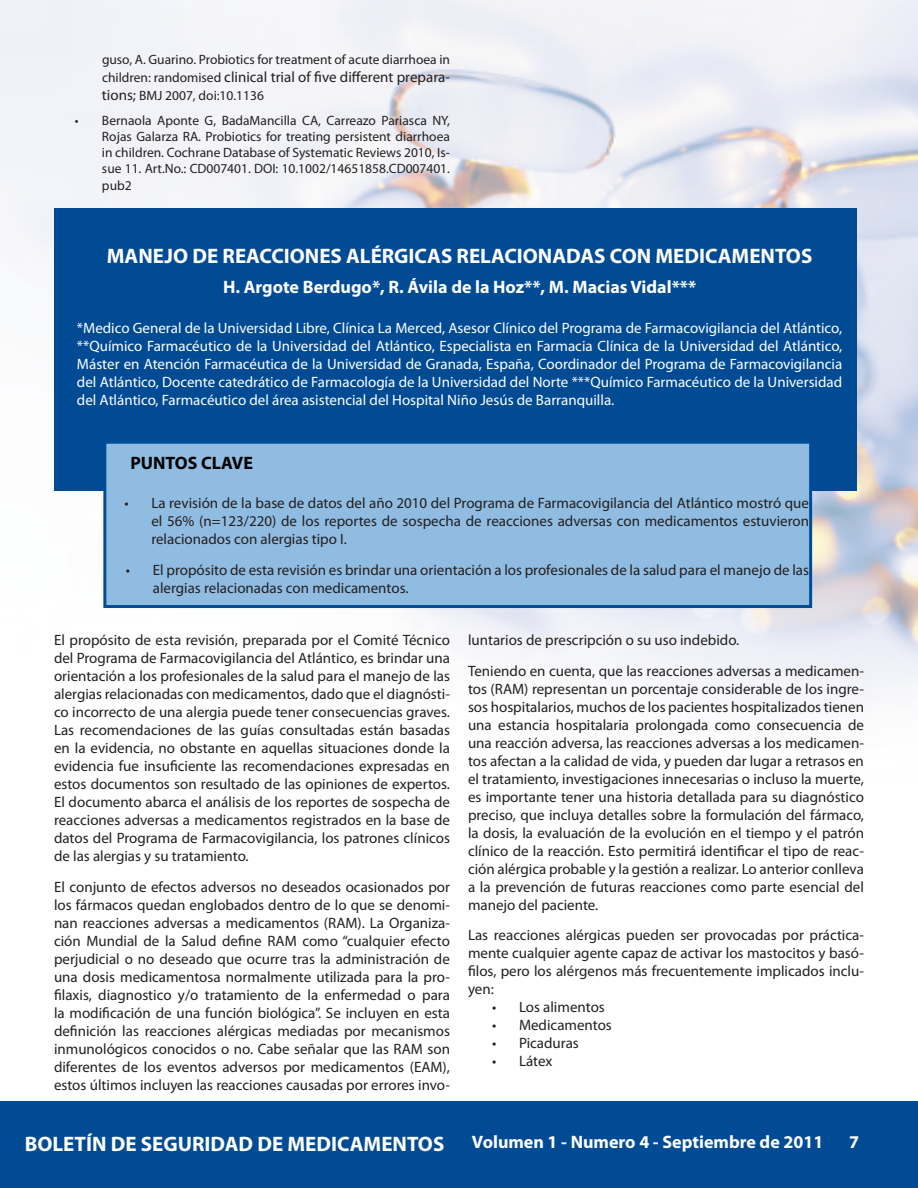
<style>
.page{position:relative;width:918px;height:1188px;background:#fff}
.page>*{position:absolute;margin:0;border:0;box-sizing:border-box;transform-origin:0 0}
.t1{font:700 21px "Myriad Pro";color:#fff}
.t2{font:700 18px "Myriad Pro";color:#fff}
.t3{font:700 18px "Myriad Pro";color:#000}
.t4{font:15px/18px "Myriad Pro";color:#231f20;text-align:justify}
.t5{font:15px/18px "Myriad Pro";color:#fff;text-align:justify}
.t6{font:13.5px/16.2px "Myriad Pro";color:#231f20;text-align:justify}
.s1{font-size:13.5px}
.s2{font-size:15px}
</style>
<div class="page">
<img style="left:0;top:0;width:918px;height:691px">
<div style="left:0;top:1101px;width:918px;height:87px;background:#014b95"></div>
<div style="left:54px;top:208px;width:802px;height:283px;background:#014b95"></div>
<div style="left:105px;top:442px;width:706px;height:165px;background:#90bce2"></div>
<div style="left:103px;top:441px;width:709px;height:167px;border:3px solid #014c96"></div>
<p class="t6" style="left:102px;top:51px;width:349px">guso, A. Guarino. Probiotics for treatment of acute diarrhoea in</p>
<p class="t4" style="left:102px;top:68px;width:349px"><span class="s1">children: randomised</span> clinical trial of five different prepara-</p>
<p class="t6" style="left:102px;top:87px;width:163px"><span class="s2">tions;</span> BMJ 2007, doi:10.1136</p>
<p class="t6" style="left:102px;top:112px;width:350px;text-indent:-27px">• Bernaola Aponte G, BadaMancilla CA, Carreazo Pariasca NY, Rojas Galarza RA. Probiotics for treating persistent diarrhoea in children. Cochrane Database of Systematic Reviews 2010, Is&shy;sue 11. Art.No.: CD007401. DOI: 10.1002/14651858.CD007401. pub2</p>
<h1 class="t1" style="left:107px;top:242px;width:707px">MANEJO DE REACCIONES ALÉRGICAS RELACIONADAS CON MEDICAMENTOS</h1>
<p class="t2" style="left:223px;top:275px;width:475px">H. Argote Berdugo*, R. Ávila de la Hoz**, M. Macias Vidal***</p>
<p class="t5" style="left:77px;top:318px;width:767px">*Medico General de la Universidad Libre, Clínica La Merced, Asesor Clínico del Programa de Farmacovigilancia del Atlántico, **Químico Farmacéutico de la Universidad del Atlántico, Especialista en Farmacia Clínica de la Universidad del Atlántico, Máster en Atención Farmacéutica de la Universidad de Granada, España, Coordinador del Programa de Farmacovigilancia del Atlántico, Docente catedrático de Farmacología de la Universidad del Norte ***Químico Farmacéutico de la Universidad del Atlántico, Farmacéutico del área asistencial del Hospital Niño Jesús de Barranquilla.</p>
<p class="t3" style="left:130px;top:451px;width:124px">PUNTOS CLAVE</p>
<p class="t4" style="left:151px;top:494px;width:659px;text-indent:-27px">• La revisión de la base de datos del año 2010 del Programa de Farmacovigilancia del Atlántico mostró que el 56% (n=123/220) de los reportes de sospecha de reacciones adversas con medicamentos estuvieron relacionados con alergias tipo I.</p>
<p class="t4" style="left:153px;top:561px;width:658px;text-indent:-27px">• El propósito de esta revisión es brindar una orientación a los profesionales de la salud para el manejo de las alergias relacionadas con medicamentos.</p>
<p class="t4" style="left:54px;top:631px;width:398px">El propósito de esta revisión, preparada por el Comité Técnico del Programa de Farmacovigilancia del Atlántico, es brindar una orientación a los profesionales de la salud para el manejo de las alergias relacionadas con medicamentos, dado que el diagnósti&shy;co incorrecto de una alergia puede tener consecuencias graves.<br>Las recomendaciones de las guías consultadas están basadas en la evidencia, no obstante en aquellas situaciones donde la evidencia fue insuficiente las recomendaciones expresadas en estos documentos son resultado de las opiniones de expertos.<br>El documento abarca el análisis de los reportes de sospecha de reacciones adversas a medicamentos registrados en la base de datos del Programa de Farmacovigilancia, los patrones clínicos de las alergias y su tratamiento.</p>
<p class="t4" style="left:54px;top:877px;width:398px">El conjunto de efectos adversos no deseados ocasionados por los fármacos quedan englobados dentro de lo que se denomi&shy;nan reacciones adversas a medicamentos (RAM). La Organiza&shy;ción Mundial de la Salud define RAM como “cualquier efecto perjudicial o no deseado que ocurre tras la administración de una dosis medicamentosa normalmente utilizada para la pro&shy;filaxis, diagnostico y/o tratamiento de la enfermedad o para la modificación de una función biológica”. Se incluyen en esta definición las reacciones alérgicas mediadas por mecanismos inmunológicos conocidos o no. Cabe señalar que las RAM son diferentes de los eventos adversos por medicamentos (EAM), estos últimos incluyen las reacciones causadas por errores invo-</p>
<p class="t4" style="left:468px;top:624px;width:397px;line-height:30.8px">luntarios de prescripción o su uso indebido.<br>Teniendo en cuenta, que las reacciones adversas a medicamen-</p>
<p class="t4" style="left:468px;top:679px;width:398px">tos (RAM) representan un porcentaje considerable de los ingre&shy;sos hospitalarios, muchos de los pacientes hospitalizados tienen una estancia hospitalaria prolongada como consecuencia de una reacción adversa, las reacciones adversas a los medicamen&shy;tos afectan a la calidad de vida, y pueden dar lugar a retrasos en el tratamiento, investigaciones innecesarias o incluso la muerte, es importante tener una historia detallada para su diagnóstico preciso, que incluya detalles sobre la formulación del fármaco, la dosis, la evaluación de la evolución en el tiempo y el patrón clínico de la reacción. Esto permitirá identificar el tipo de reac&shy;ción alérgica probable y la gestión a realizar. Lo anterior conlleva a la prevención de futuras reacciones como parte esencial del manejo del paciente.</p>
<p class="t4" style="left:468px;top:926px;width:398px">Las reacciones alérgicas pueden ser provocadas por práctica&shy;mente cualquier agente capaz de activar los mastocitos y basó&shy;filos, pero los alérgenos más frecuentemente implicados inclu&shy;yen:</p>
<p class="t4" style="left:492px;top:998px;width:114px">• Los alimentos</p>
<p class="t4" style="left:492px;top:1016px;width:121px">• Medicamentos</p>
<p class="t4" style="left:492px;top:1034px;width:88px">• Picaduras</p>
<p class="t4" style="left:492px;top:1052px;width:62px">• Látex</p>
<h1 class="t1" style="left:25px;top:1130px;width:421px">BOLETÍN DE SEGURIDAD DE MEDICAMENTOS</h1>
<p class="t2" style="left:849px;top:1130px;width:11px">7</p>
<p class="t2" style="left:472px;top:1130px;width:353px">Volumen 1 - Numero 4 - Septiembre de 2011</p>
</div>
